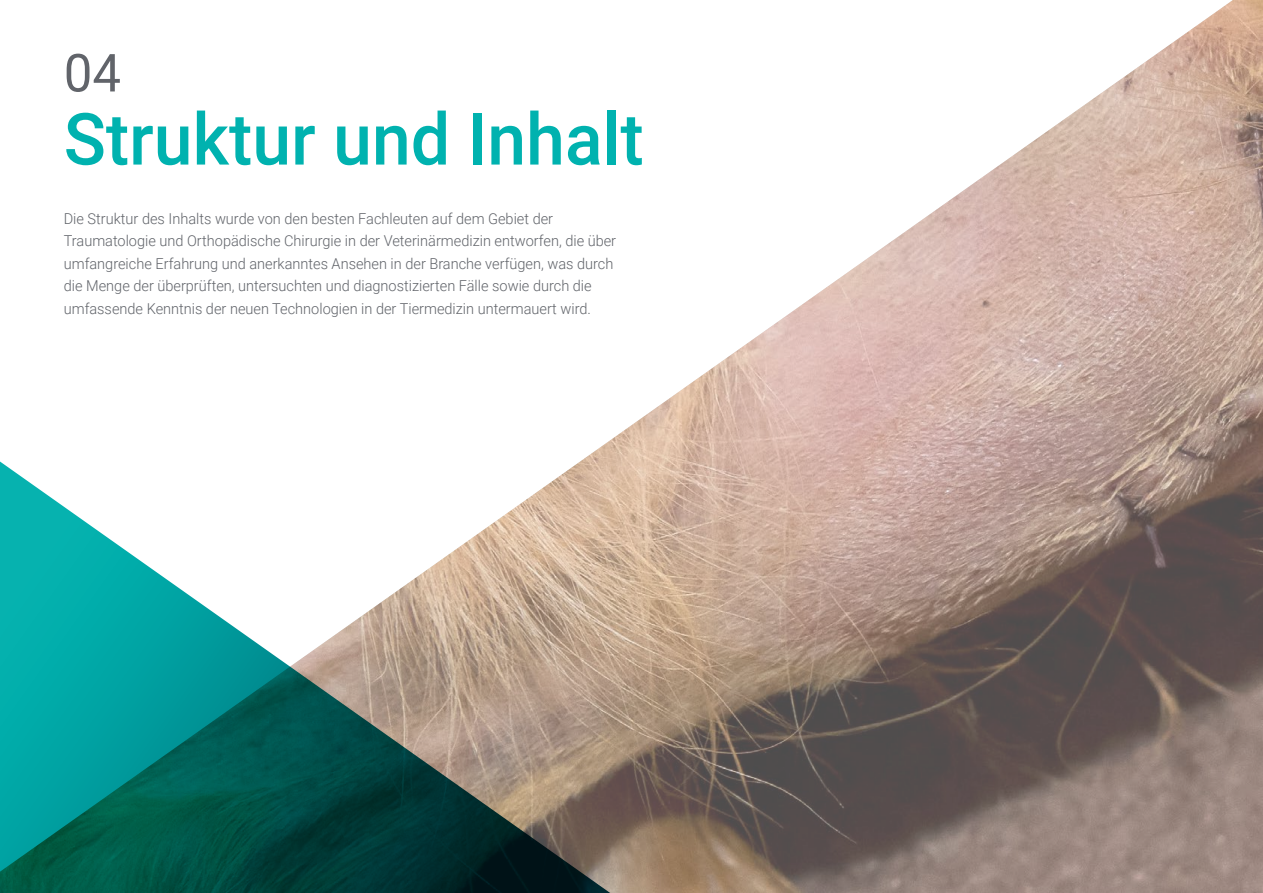
<style>
.page{position:relative;width:1263px;height:893px;background:#fff}
.page>*{position:absolute;margin:0;border:0;box-sizing:border-box;transform-origin:0 0}
.t1{font:500 72px "Roboto";color:#00b2af}
.t2{font:52.5px "Roboto";color:#61646a}
.t3{font:300 15px/22.5px "Roboto";color:#61646a}
</style>
<div class="page">
<img style="left:602px;top:0;width:661px;height:893px">
<svg style="left:0;top:446px;width:640px;height:447px"></svg>
<h2 class="t2" style="left:64px;top:36px;width:59px">04</h2>
<h1 class="t1" style="left:64px;top:89px;width:581px">Struktur und Inhalt</h1>
<p class="t3" style="left:64px;top:207px;width:554px">Die Struktur des Inhalts wurde von den besten Fachleuten auf dem Gebiet der Traumatologie und Orthopädische Chirurgie in der Veterinärmedizin entworfen, die über umfangreiche Erfahrung und anerkanntes Ansehen in der Branche verfügen, was durch die Menge der überprüften, untersuchten und diagnostizierten Fälle sowie durch die umfassende Kenntnis der neuen Technologien in der Tiermedizin untermauert wird.</p>
</div>
